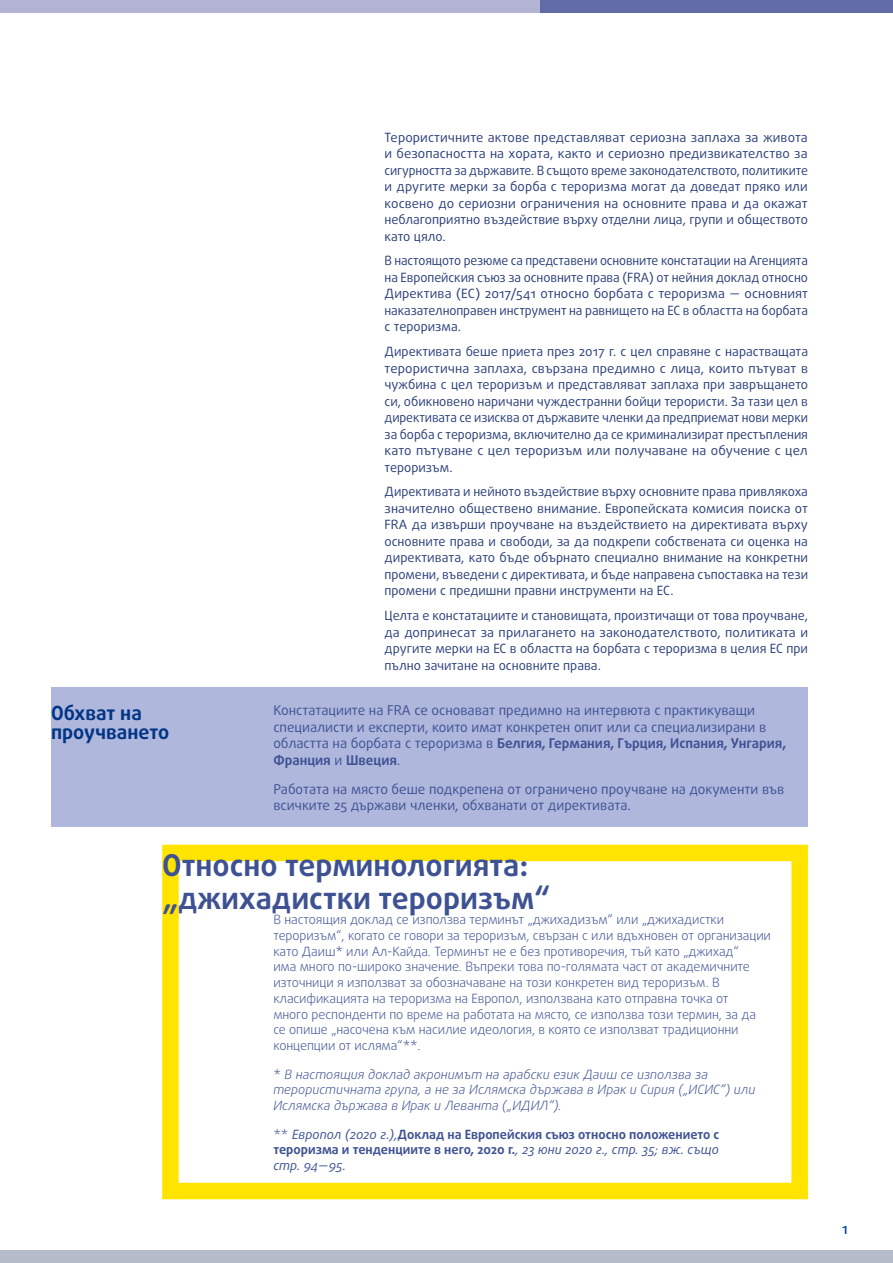
<style>
.page{position:relative;width:893px;height:1263px;background:#fff}
.page>*{position:absolute;margin:0;border:0;box-sizing:border-box;transform-origin:0 0}
.TITLE-yellowborder_b{font:700 30px/33px "Daxline Pro";color:#3e5293}
.box2_title{font:700 19.5px/19.5px "Daxline Pro";color:#004a9a}
.box_blue_body_start{font:13.5px/16.5px "Daxline Pro";color:#3e5293}
.box_blue_body{font:13.5px/16.5px "Daxline Pro";color:#3e5293}
.body{font:12.75px/16.5px "Daxline Pro";color:#2a3f79;text-align:justify}
.TEXT-BOX{font:300 12.75px/15.8px "Daxline Pro";letter-spacing:-.01em;color:#3e5293}
.TEXT-BOX-2{font:italic 300 12.75px/15.8px "Daxline Pro";color:#3e5293}
.TEXT-BOX-3{font:700 12.75px/15.8px "Daxline Pro";color:#3e5293;text-align:justify}
.t1{font:700 11.25px "Daxline Pro";color:#004a9a}
.s1{font-weight:700}
.s2{font-style:normal}
.s3{font-weight:300}
.s4{font-weight:400;font-style:italic}
</style>
<div class="page">
<div style="left:0;top:0;width:808px;height:13px;background:#b3b3d4"></div>
<div style="left:0;top:1250px;width:893px;height:13px;background:#b6bbca"></div>
<div style="left:540px;top:0;width:353px;height:13px;background:#616ba5"></div>
<div style="left:51px;top:687px;width:757px;height:140px;background:#b0b7dd"></div>
<div style="left:162px;top:845px;width:646px;height:354px;border:16px solid #ffe400"></div>
<p class="body" style="left:384px;top:129px;width:425px">Терористичните актове представляват сериозна заплаха за живота и безопасността на хората, както и сериозно предизвикателство за сигурността за държавите. В същото време законодателството, политиките и другите мерки за борба с тероризма могат да доведат пряко или косвено до сериозни ограничения на основните права и да окажат неблагоприятно въздействие върху отделни лица, групи и обществото като цяло.</p>
<p class="body" style="left:384px;top:253px;width:425px">В настоящото резюме са представени основните констатации на Агенцията на Европейския съюз за основните права (FRA) от нейния доклад относно Директива (ЕС) 2017/541 относно борбата с тероризма — основният наказателноправен инструмент на равнището на ЕС в областта на борбата с тероризма.</p>
<p class="body" style="left:384px;top:343px;width:425px">Директивата беше приета през 2017 г. с цел справяне с нарастващата терористична заплаха, свързана предимно с лица, които пътуват в чужбина с цел тероризъм и представляват заплаха при завръщането си, обикновено наричани чуждестранни бойци терористи. За тази цел в директивата се изисква от държавите членки да предприемат нови мерки за борба с тероризма, включително да се криминализират престъпления като пътуване с цел тероризъм или получаване на обучение с цел тероризъм.</p>
<p class="body" style="left:384px;top:484px;width:425px">Директивата и нейното въздействие върху основните права привлякоха значително обществено внимание. Европейската комисия поиска от FRA да извърши проучване на въздействието на директивата върху основните права и свободи, за да подкрепи собствената си оценка на директивата, като бъде обърнато специално внимание на конкретни промени, въведени с директивата, и бъде направена съпоставка на тези промени с предишни правни инструменти на ЕС.</p>
<p class="body" style="left:384px;top:607px;width:425px">Целта е констатациите и становищата, произтичащи от това проучване, да допринесат за прилагането на законодателството, политиката и другите мерки на ЕС в областта на борбата с тероризма в целия ЕС при пълно зачитане на основните права.</p>
<p class="box2_title" style="left:51px;top:703px;width:120px">Обхват на проучването</p>
<p class="box_blue_body_start" style="left:273px;top:702px;width:514px">Констатациите на FRA се основават предимно на интервюта с практикуващи специалисти и експерти, които имат конкретен опит или са специализирани в областта на борбата с тероризма в <span class="s1">Белгия, Германия, Гърция, Испания, Унгария, Франция</span> и <span class="s1">Швеция</span>.</p>
<p class="box_blue_body" style="left:273px;top:781px;width:512px">Работата на място беше подкрепена от ограничено проучване на документи във всичките 25 държави членки, обхванати от директивата.</p>
<p class="TITLE-yellowborder_b" style="left:162px;top:849px;width:390px">Относно терминологията: „джихадистки тероризъм“</p>
<p class="TEXT-BOX" style="left:273px;top:912px;width:499px">В настоящия доклад се използва терминът „джихадизъм“ или „джихадистки тероризъм“, когато се говори за тероризъм, свързан с или вдъхновен от организации като Даиш* или Ал-Кайда. Терминът не е без противоречия, тъй като „джихад“<br>има много по-широко значение. Въпреки това по-голямата част от академичните източници я използват за обозначаване на този конкретен вид тероризъм. В класификацията на тероризма на Европол, използвана като отправна точка от<br>много респонденти по време на работата на място, се използва този термин, за да се опише „насочена към насилие идеология, в която се използват традиционни концепции от исляма“**.</p>
<p class="TEXT-BOX-2" style="left:273px;top:1066px;width:484px"><span class="s2">*</span> В настоящия доклад акронимът на арабски език Даиш се използва за терористичната група, а не за Ислямска държава в Ирак и Сирия („ИСИС“) или<br>Ислямска държава в Ирак и Леванта („ИДИЛ“).</p>
<p class="TEXT-BOX-3" style="left:273px;top:1126px;width:448px"><span class="s3">**</span> <span class="s4">Европол (2020 г.),</span>Доклад на Европейския съюз относно положението с тероризма и тенденциите в него, 2020 г.<span class="s4">, 23 юни 2020 г., стр. 35; вж. също стр. 94—95.</span></p>
<p class="t1" style="left:843px;top:1222px;width:7px">1</p>
</div>
